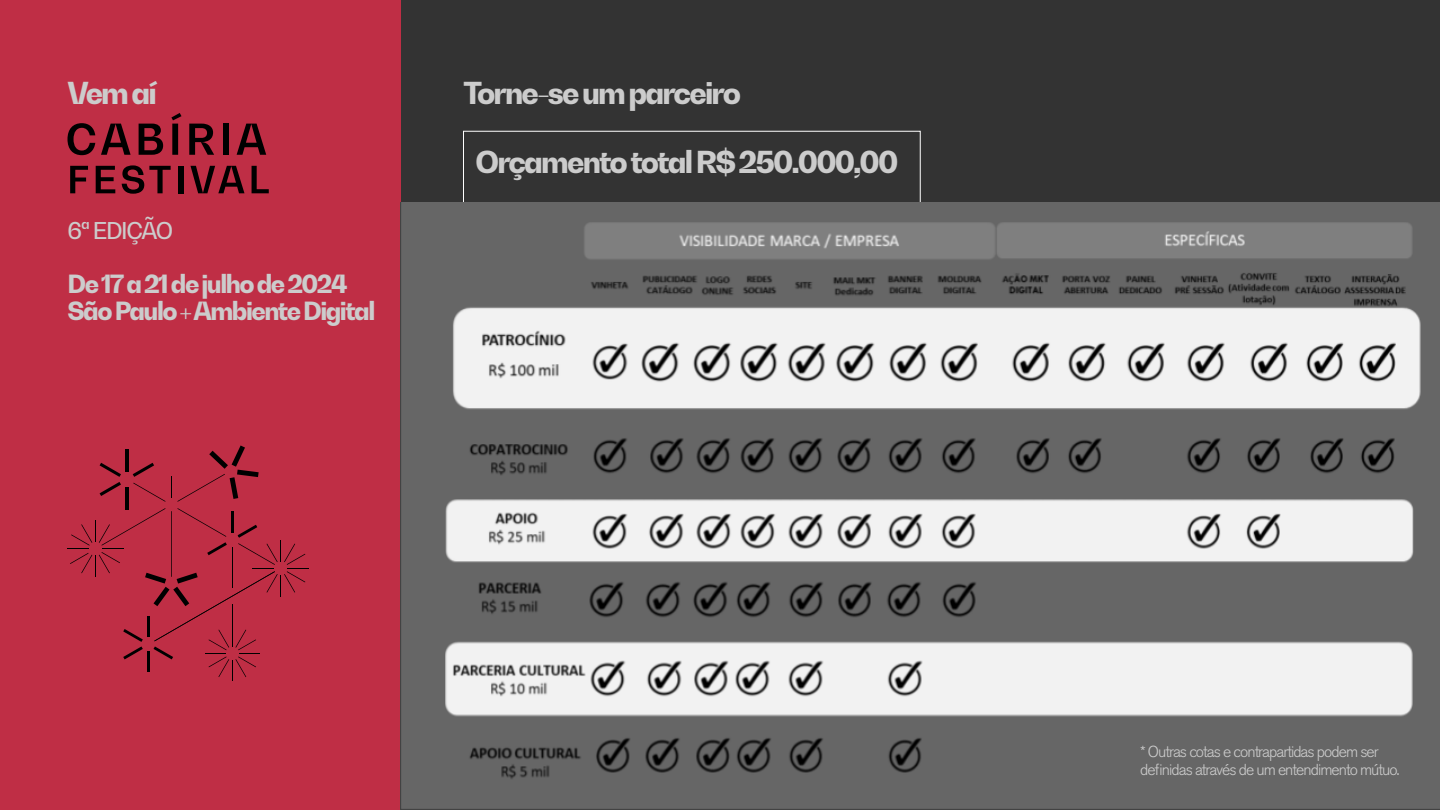
<style>
.page{position:relative;width:1440px;height:810px;background:#333}
.page>*{position:absolute;margin:0;border:0;box-sizing:border-box;transform-origin:0 0}
.t1{font:800 30px "Bw Gradual DEMO";letter-spacing:-.06em;color:#ccc}
.t2{font:800 24.9px/27px "Bw Gradual DEMO";letter-spacing:-.06em;color:#ccc}
.t3{font:500 22.95px "Bw Gradual DEMO";letter-spacing:-.06em;color:#ccc}
.t4{font:300 15.75px/18px "Akzidenz Grotesk Pro";letter-spacing:-.06em;color:#ccc}
</style>
<div class="page">
<div style="left:0;top:0;width:400px;height:810px;background:#bf2e45"></div>
<svg style="left:68px;top:508px;width:241px;height:173px"></svg>
<hr style="left:125px;top:449px;width:3px;height:23px;background:#000">
<svg style="left:100px;top:463px;width:21px;height:33px"></svg>
<hr style="left:125px;top:487px;width:3px;height:23px;background:#000">
<svg style="left:133px;top:446px;width:126px;height:56px"></svg>
<svg style="left:68px;top:123px;width:27px;height:32px"></svg>
<svg style="left:101px;top:124px;width:30px;height:31px"></svg>
<svg style="left:139px;top:124px;width:24px;height:31px"></svg>
<svg style="left:171px;top:113px;width:11px;height:42px"></svg>
<svg style="left:189px;top:124px;width:25px;height:31px"></svg>
<div style="left:223px;top:124px;width:6px;height:31px;background:#000"></div>
<svg style="left:237px;top:124px;width:29px;height:31px"></svg>
<svg style="left:70px;top:166px;width:18px;height:27px"></svg>
<svg style="left:96px;top:166px;width:19px;height:27px"></svg>
<svg style="left:122px;top:165px;width:49px;height:29px"></svg>
<div style="left:178px;top:166px;width:5px;height:27px;background:#000"></div>
<svg style="left:190px;top:166px;width:54px;height:27px"></svg>
<svg style="left:252px;top:166px;width:17px;height:27px"></svg>
<div style="left:463px;top:131px;width:458px;height:77px;border:1px solid #fff"></div>
<img style="left:400px;top:202px;width:1040px;height:608px">
<h1 class="t1" style="left:68px;top:73px;width:91px">Vem aí</h1>
<h3 class="t3" style="left:68px;top:216px;width:107px">6ª EDIÇÃO</h3>
<h2 class="t2" style="left:68px;top:270px;width:309px">De 17 a 21 de julho de 2024<br>São Paulo + Ambiente Digital</h2>
<h1 class="t1" style="left:464px;top:73px;width:279px">Torne-se um parceiro</h1>
<h1 class="t1" style="left:476px;top:142px;width:424px">Orçamento total R$ 250.000,00</h1>
<p class="t4" style="left:1140px;top:742px;width:261px">* Outras cotas e contrapartidas podem ser definidas através de um entendimento mútuo.</p>
</div>
